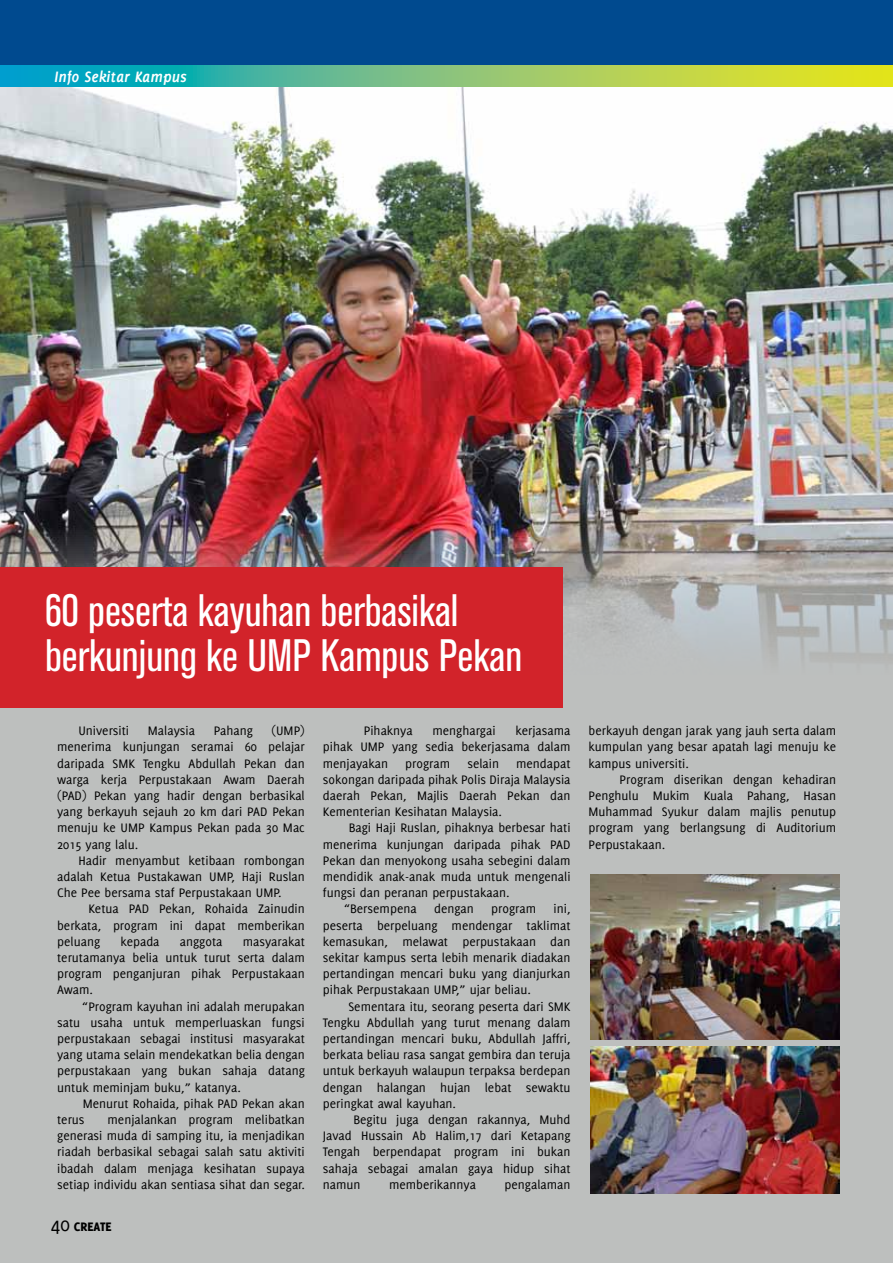
<style>
.page{position:relative;width:893px;height:1263px;background:#fff}
.page>*{position:absolute;margin:0;border:0;box-sizing:border-box;transform-origin:0 0}
.t1{font:condensed 45px/45px "Akzidenz Grotesk BQ";color:#fff}
.t2{font:italic 700 16.5px "Delicious";color:#fff}
.t3{font:13.5px/16.2px "Delicious";color:#000;text-align:justify}
.t4{font:800 13.5px "Delicious";color:#000}
.s1{font-weight:400;font-size:21px}
</style>
<div class="page">
<div style="left:0;top:0;width:893px;height:69px;background:#004a8f"></div>
<svg style="left:0;top:66px;width:893px;height:21px;background:#79c278"></svg>
<div style="left:0;top:94px;width:893px;height:1169px;background:#bdbfbe"></div>
<img style="left:0;top:87px;width:892px;height:597px">
<div style="left:0;top:567px;width:562px;height:141px;background:#d2232a"></div>
<img style="left:590px;top:875px;width:249px;height:165px">
<img style="left:590px;top:1046px;width:249px;height:148px">
<p class="t2" style="left:55px;top:67px;width:134px">Info Sekitar Kampus</p>
<h1 class="t1" style="left:45px;top:588px;width:479px">60 peserta kayuhan berbasikal berkunjung ke UMP Kampus Pekan</h1>
<p class="t3" style="left:57px;top:722px;width:249px;text-indent:214px">(UMP) menerima kunjungan seramai 60 pelajar daripada SMK Tengku Abdullah Pekan dan warga kerja Perpustakaan Awam Daerah (PAD) Pekan yang hadir dengan berbasikal yang berkayuh sejauh 20 km dari PAD Pekan menuju ke UMP Kampus Pekan pada 30 Mac 2015 yang lalu.</p>
<p class="t3" style="left:57px;top:852px;width:249px;text-indent:21px">Hadir menyambut ketibaan rombongan adalah Ketua Pustakawan UMP, Haji Ruslan Che Pee bersama staf Perpustakaan UMP.</p>
<p class="t3" style="left:57px;top:901px;width:249px;text-indent:31px">Ketua PAD Pekan, Rohaida Zainudin berkata, program ini dapat memberikan peluang</p>
<p class="t3" style="left:78px;top:722px;width:52px">Universiti</p>
<p class="t3" style="left:148px;top:722px;width:49px">Malaysia</p>
<p class="t3" style="left:214px;top:722px;width:41px">Pahang</p>
<p class="t3" style="left:57px;top:933px;width:249px;text-indent:185px">masyarakat terutamanya belia untuk turut serta dalam program penganjuran pihak Perpustakaan Awam.</p>
<p class="t3" style="left:57px;top:998px;width:249px;text-indent:25px">“Program kayuhan ini adalah merupakan satu usaha untuk memperluaskan fungsi perpustakaan sebagai institusi masyarakat yang utama selain mendekatkan belia dengan perpustakaan yang bukan sahaja datang untuk meminjam buku,” katanya.</p>
<p class="t3" style="left:57px;top:1095px;width:249px;text-indent:26px">Menurut Rohaida, pihak PAD Pekan akan terus</p>
<p class="t3" style="left:120px;top:933px;width:41px">kepada</p>
<p class="t3" style="left:180px;top:933px;width:44px">anggota</p>
<p class="t3" style="left:57px;top:1111px;width:249px;text-indent:50px">menjalankan program melibatkan generasi muda di samping itu, ia menjadikan riadah berbasikal sebagai salah satu aktiviti ibadah dalam menjaga kesihatan supaya setiap individu akan sentiasa sihat dan segar.</p>
<p class="t4" style="left:51px;top:1218px;width:62px"><span class="s1">40</span> CREATE</p>
<p class="t3" style="left:323px;top:722px;width:249px;text-indent:192px">kerjasama pihak UMP yang sedia bekerjasama dalam menjayakan</p>
<p class="t3" style="left:364px;top:722px;width:50px">Pihaknya</p>
<p class="t3" style="left:432px;top:722px;width:65px">menghargai</p>
<p class="t3" style="left:323px;top:755px;width:249px;text-indent:193px">mendapat sokongan daripada pihak Polis Diraja Malaysia daerah Pekan, Majlis Daerah Pekan dan Kementerian Kesihatan Malaysia.</p>
<p class="t3" style="left:349px;top:820px;width:223px">Bagi Haji Ruslan, pihaknya berbesar hati</p>
<p class="t3" style="left:323px;top:836px;width:249px">menerima kunjungan daripada pihak PAD</p>
<p class="t3" style="left:323px;top:852px;width:249px">Pekan dan menyokong usaha sebegini dalam</p>
<p class="t3" style="left:323px;top:868px;width:249px">mendidik anak-anak muda untuk mengenali</p>
<p class="t3" style="left:323px;top:884px;width:188px">fungsi dan peranan perpustakaan.</p>
<p class="t3" style="left:344px;top:901px;width:74px">“Bersempena</p>
<p class="t3" style="left:434px;top:901px;width:41px">dengan</p>
<p class="t3" style="left:491px;top:901px;width:46px">program</p>
<p class="t3" style="left:405px;top:755px;width:46px">program</p>
<p class="t3" style="left:467px;top:755px;width:33px">selain</p>
<p class="t3" style="left:323px;top:901px;width:249px;text-indent:231px">ini, peserta berpeluang mendengar taklimat kemasukan, melawat perpustakaan dan sekitar kampus serta lebih menarik diadakan pertandingan mencari buku yang dianjurkan pihak Perpustakaan UMP,” ujar beliau.</p>
<p class="t3" style="left:323px;top:998px;width:249px;text-indent:26px">Sementara itu, seorang peserta dari SMK Tengku Abdullah yang turut menang dalam pertandingan mencari buku, Abdullah Jaffri, berkata beliau rasa sangat gembira dan teruja untuk berkayuh walaupun terpaksa berdepan dengan halangan hujan lebat sewaktu peringkat awal kayuhan.</p>
<p class="t3" style="left:323px;top:1111px;width:249px;text-indent:31px">Begitu juga dengan rakannya, Muhd Javad Hussain Ab Halim,17 dari Ketapang Tengah berpendapat program ini bukan sahaja sebagai amalan gaya hidup sihat namun</p>
<p class="t3" style="left:389px;top:1176px;width:88px">memberikannya</p>
<p class="t3" style="left:505px;top:1176px;width:67px">pengalaman</p>
<p class="t3" style="left:588px;top:722px;width:249px">berkayuh dengan jarak yang jauh serta dalam kumpulan yang besar apatah lagi menuju ke kampus universiti.</p>
<p class="t3" style="left:588px;top:771px;width:249px;text-indent:31px">Program diserikan dengan kehadiran Penghulu Mukim Kuala Pahang, Hasan Muhammad Syukur dalam majlis penutup program yang berlangsung di Auditorium Perpustakaan.</p>
</div>
